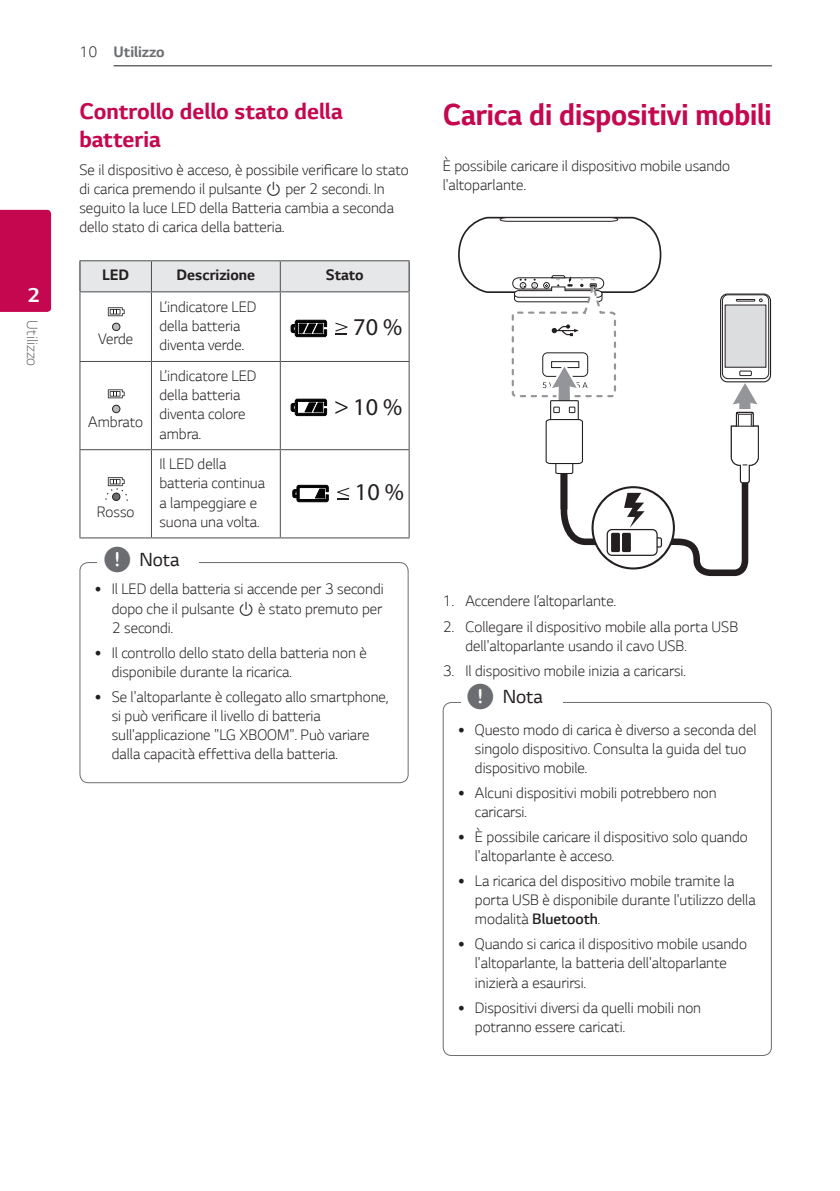
<style>
.page{position:relative;width:840px;height:1191px;background:#fff}
.page>*{position:absolute;margin:0;border:0;box-sizing:border-box;transform-origin:0 0}
.t1{font:700 32px "LG Smart";letter-spacing:-.005em;color:#c50750;scale:.95 1}
.t2{font:24.2px "Myriad Pro";color:#231f20}
.t3{font:700 24px/28px "LG Smart";color:#c50750}
.t4{font:700 21px "LG Smart";color:#fff}
.t5{font:20px "LG Smart";color:#231f20}
.t6{font:300 16px/19.2px "LG Smart";color:#231f20}
.t7{font:700 16px "LG Smart";color:#231f20}
.t8{font:700 16px "LG Smart";color:#6c6d70}
.t9{font:300 16px "LG Smart";color:#6c6d70}
.t10{font:300 12.4px "LG Smart";letter-spacing:-.01em;color:#231f20}
.s1{font-weight:300;color:#231f20}
.s2{font-family:"UPSYS Font 2017 Basic";font-weight:400}
.s3{font-family:"UPSYS Common";font-size:30px;color:#6c6d70}
.s4{font-style:inherit}
</style>
<div class="page">
<hr style="left:113px;top:65px;width:658px;height:1px;background:#231f20">
<div style="left:0;top:210px;width:51px;height:102px;background:#c50750"></div>
<div style="left:80px;top:261px;width:328px;height:30px;background:#e6e7e9"></div>
<hr style="left:280px;top:537px;width:129px;height:1px;background:#4b4c4d">
<hr style="left:79px;top:260px;width:72px;height:1px;background:#4b4c4d">
<hr style="left:151px;top:260px;width:129px;height:1px;background:#4b4c4d">
<hr style="left:151px;top:261px;width:1px;height:30px;background:#4b4c4d">
<hr style="left:280px;top:260px;width:129px;height:1px;background:#4b4c4d">
<hr style="left:279px;top:261px;width:1px;height:30px;background:#4b4c4d">
<hr style="left:79px;top:291px;width:72px;height:1px;background:#4b4c4d">
<hr style="left:79px;top:292px;width:1px;height:69px;background:#4b4c4d">
<hr style="left:151px;top:291px;width:129px;height:1px;background:#4b4c4d">
<hr style="left:151px;top:292px;width:1px;height:69px;background:#4b4c4d">
<hr style="left:79px;top:361px;width:72px;height:1px;background:#4b4c4d">
<hr style="left:79px;top:362px;width:1px;height:87px;background:#4b4c4d">
<hr style="left:151px;top:361px;width:129px;height:1px;background:#4b4c4d">
<hr style="left:151px;top:362px;width:1px;height:87px;background:#4b4c4d">
<hr style="left:79px;top:449px;width:72px;height:1px;background:#4b4c4d">
<hr style="left:79px;top:450px;width:1px;height:87px;background:#4b4c4d">
<hr style="left:151px;top:449px;width:129px;height:1px;background:#4b4c4d">
<hr style="left:151px;top:450px;width:1px;height:87px;background:#4b4c4d">
<hr style="left:79px;top:537px;width:72px;height:1px;background:#4b4c4d">
<hr style="left:151px;top:537px;width:129px;height:1px;background:#4b4c4d">
<hr style="left:79px;top:261px;width:1px;height:30px;background:#231f20">
<hr style="left:408px;top:261px;width:1px;height:30px;background:#231f20">
<hr style="left:280px;top:291px;width:129px;height:1px;background:#4b4c4d">
<hr style="left:279px;top:292px;width:1px;height:69px;background:#4b4c4d">
<hr style="left:408px;top:292px;width:1px;height:69px;background:#4b4c4d">
<hr style="left:280px;top:361px;width:129px;height:1px;background:#4b4c4d">
<hr style="left:279px;top:362px;width:1px;height:87px;background:#4b4c4d">
<hr style="left:408px;top:362px;width:1px;height:87px;background:#4b4c4d">
<hr style="left:280px;top:449px;width:129px;height:1px;background:#4b4c4d">
<hr style="left:279px;top:450px;width:1px;height:87px;background:#4b4c4d">
<hr style="left:408px;top:450px;width:1px;height:87px;background:#4b4c4d">
<div style="left:112px;top:323px;width:8px;height:7px;background:#babbbe;border-radius:50%"></div>
<div style="left:112px;top:323px;width:8px;height:8px;border:1px solid #231f20;border-radius:50%"></div>
<svg style="left:108px;top:307px;width:16px;height:9px"></svg>
<svg style="left:335px;top:322px;width:12px;height:12px"></svg>
<svg style="left:290px;top:319px;width:37px;height:19px"></svg>
<div style="left:112px;top:405px;width:8px;height:7px;background:#babbbe;border-radius:50%"></div>
<div style="left:112px;top:405px;width:8px;height:8px;border:1px solid #231f20;border-radius:50%"></div>
<svg style="left:108px;top:389px;width:16px;height:9px"></svg>
<svg style="left:335px;top:401px;width:12px;height:13px"></svg>
<svg style="left:290px;top:398px;width:37px;height:18px"></svg>
<svg style="left:105px;top:477px;width:23px;height:24px"></svg>
<svg style="left:337px;top:487px;width:12px;height:12px"></svg>
<svg style="left:292px;top:484px;width:37px;height:19px"></svg>
<div style="left:79px;top:562px;width:329px;height:221px;border:1px solid #6c6d70;border-radius:9px"></div>
<div style="left:97px;top:556px;width:102px;height:19px;background:#fff"></div>
<svg style="left:458px;top:217px;width:312px;height:359px"></svg>
<div style="left:442px;top:702px;width:329px;height:354px;border:1px solid #6c6d70;border-radius:9px"></div>
<div style="left:460px;top:693px;width:102px;height:22px;background:#fff"></div>
<h3 class="t4" style="left:28px;top:283px;width:13px">2</h3>
<p class="t9" style="left:42px;top:320px;width:47px;rotate:90deg">Utilizzo</p>
<p class="t8" style="left:79px;top:42px;width:87px"><span class="s1">10</span> Utilizzo</p>
<h3 class="t3" style="left:79px;top:98px;width:264px">Controllo dello stato della batteria</h3>
<p class="t6" style="left:79px;top:160px;width:330px">Se il dispositivo è acceso, è possibile verificare lo stato di carica premendo il pulsante <span class="s2">1</span> per 2 secondi. In seguito la luce LED della Batteria cambia a seconda dello stato di carica della batteria.</p>
<p class="t7" style="left:102px;top:266px;width:29px">LED</p>
<p class="t7" style="left:176px;top:266px;width:80px">Descrizione</p>
<p class="t7" style="left:325px;top:266px;width:39px">Stato</p>
<p class="t6" style="left:98px;top:329px;width:36px">Verde</p>
<p class="t10" style="left:102px;top:332px;width:32px">Green</p>
<p class="t10" style="left:102px;top:338px;width:32px">Green</p>
<p class="t10" style="left:100px;top:412px;width:35px">Amber</p>
<p class="t6" style="left:88px;top:412px;width:56px">Ambrato</p>
<p class="t10" style="left:100px;top:419px;width:35px">Amber</p>
<p class="t10" style="left:107px;top:503px;width:21px">Red</p>
<p class="t6" style="left:97px;top:502px;width:39px">Rosso</p>
<p class="t6" style="left:159px;top:297px;width:98px">L’indicatore LED della batteria diventa verde.</p>
<p class="t6" style="left:159px;top:366px;width:98px">L’indicatore LED della batteria diventa colore ambra.</p>
<p class="t6" style="left:159px;top:454px;width:107px">Il LED della batteria continua a lampeggiare e suona una volta.</p>
<p class="t5" style="left:103px;top:547px;width:78px"><span class="s3">,</span> Nota</p>
<h2 class="t2" style="left:353px;top:312px;width:51px">70 %</h2>
<h2 class="t2" style="left:353px;top:392px;width:51px">10 %</h2>
<h2 class="t2" style="left:355px;top:477px;width:51px">10 %</h2>
<p class="t6" style="left:112px;top:579px;width:273px;text-align:justify">Il LED della batteria si accende per 3 secondi dopo che il pulsante <span class="s2">1</span> è stato premuto per 2 secondi.</p>
<p class="t6" style="left:112px;top:642px;width:256px">Il controllo dello stato della batteria non è disponibile durante la ricarica.</p>
<p class="t6" style="left:112px;top:687px;width:278px">Se l'altoparlante è collegato allo smartphone, si può verificare il livello di batteria sull'applicazione "LG XBOOM". Può variare dalla capacità effettiva della batteria.</p>
<h1 class="t1" style="left:442px;top:95px;width:347px">Carica di dispositivi mobili</h1>
<p class="t6" style="left:442px;top:156px;width:289px">È possibile caricare il dispositivo mobile usando l'altoparlante.</p>
<p class="t6" style="left:442px;top:591px;width:175px">1. Accendere l’altoparlante.</p>
<p class="t6" style="left:465px;top:617px;width:274px;text-indent:-23px">2. Collegare il dispositivo mobile alla porta USB dell'altoparlante usando il cavo USB.</p>
<p class="t6" style="left:442px;top:661px;width:244px">3. Il dispositivo mobile inizia a caricarsi.</p>
<p class="t5" style="left:466px;top:684px;width:78px"><span class="s3">,</span> Nota</p>
<p class="t6" style="left:474px;top:719px;width:283px">Questo modo di carica è diverso a seconda del singolo dispositivo. Consulta la guida del tuo dispositivo mobile.</p>
<p class="t6" style="left:474px;top:783px;width:243px">Alcuni dispositivi mobili potrebbero non caricarsi.</p>
<p class="t6" style="left:474px;top:827px;width:274px">È possibile caricare il dispositivo solo quando l'altoparlante è acceso.</p>
<p class="t6" style="left:474px;top:871px;width:282px">La ricarica del dispositivo mobile tramite la porta USB è disponibile durante l'utilizzo della modalità <span class="s4">Bluetooth</span>.</p>
<p class="t6" style="left:474px;top:934px;width:273px">Quando si carica il dispositivo mobile usando l'altoparlante, la batteria dell'altoparlante inizierà a esaurirsi.</p>
<p class="t6" style="left:474px;top:997px;width:227px">Dispositivi diversi da quelli mobili non potranno essere caricati.</p>
</div>
